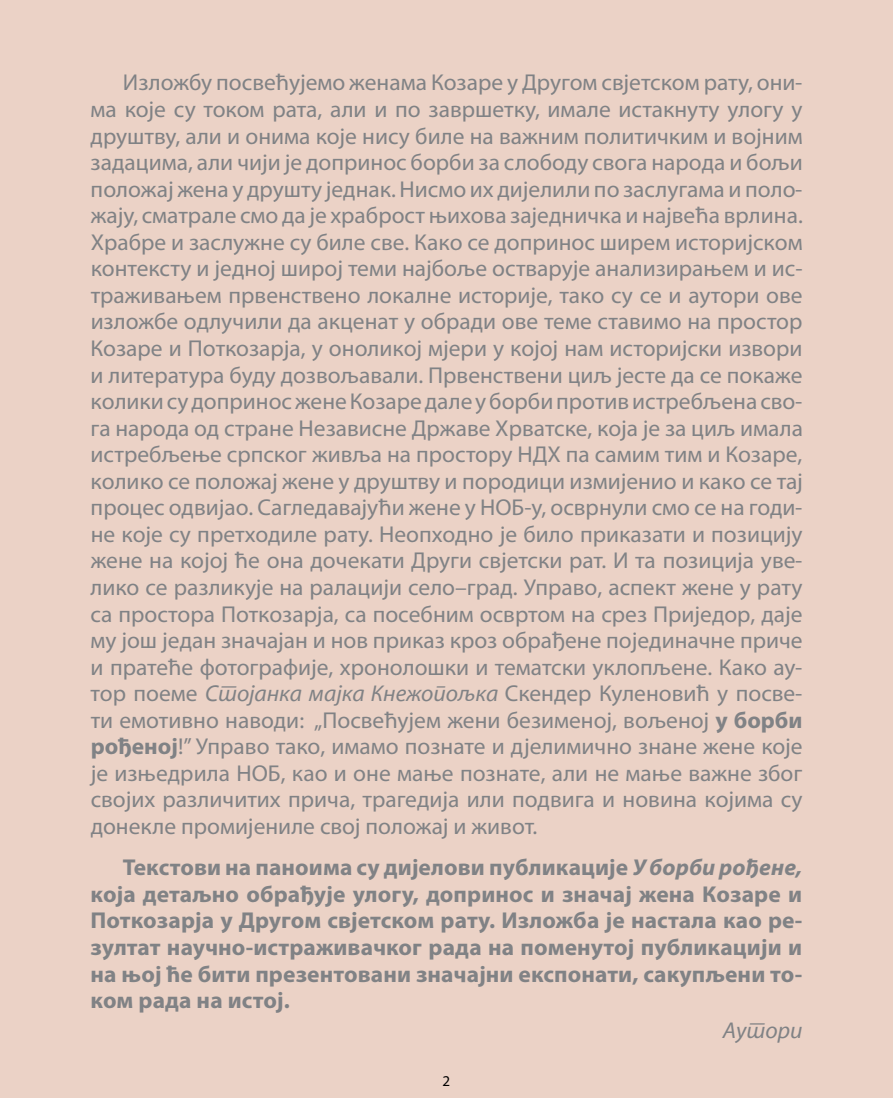
<style>
.page{position:relative;width:893px;height:1098px;background:#fff}
.page>*{position:absolute;margin:0;border:0;box-sizing:border-box;transform-origin:0 0}
.t1{font:22.95px/26.5px "Myriad Pro";color:#808285;text-align:justify}
.t2{font:700 22.95px/26.5px "Myriad Pro";letter-spacing:.005em;color:#808285;text-align:justify}
.t3{font:italic 22.95px "Myriad Pro";color:#808285}
.t4{font:15px "Myriad Pro";color:#000}
.s1{font-style:italic}
.s2{font-weight:700}
</style>
<div class="page">
<div style="left:0;top:0;width:893px;height:1097px;background:#ebd2c6"></div>
<p class="t1" style="left:91px;top:69px;width:714px;text-indent:32px">Изложбу посвећујемо женама Козаре у Другом свјетском рату, они&shy;ма које су током рата, али и по завршетку, имале истакнуту улогу у друштву, али и онима које нису биле на важним политичким и војним задацима, али чији је допринос борби за слободу свога народа и бољи положајжена у друшту једнак.Нисмо их дијелили по заслугама и поло&shy;жају, сматрале смо да је храбростњихова заједничка и највећа врлина.<br>Храбре и заслужне су биле све. Како се допринос ширем историјском контексту и једној широј теми најбоље остварује анализирањем и ис&shy;траживањем првенствено локалне историје, тако су се и аутори ове изложбе одлучили да акценат у обради ове теме ставимо на простор Козаре и Поткозарја, у оноликој мјери у којој нам историјски извори и литература буду дозвољавали. Првенствени циљ јесте да се покаже коликисудоприносженеКозаредалеуборбипротивистребљена сво&shy;га народа од стране Независне Државе Хрватске, која је за циљ имала истребљење српског живља на простору НДХ па самим тим и Козаре, колико се положај жене у друштву и породици измијенио и како се тај процес одвијао. Сагледавајући жене у НОБ-у, осврнули смо се на годи&shy;не које су претходиле рату. Неопходно је било приказати и позицију жене на којој ће она дочекати Други свјетски рат. И та позиција уве&shy;лико се разликује на ралацији село–град. Управо, аспект жене у рату са простора Поткозарја, са посебним освртом на срез Приједор, даје му још један значајан и нов приказ кроз обрађене појединачне приче и пратеће фотографије, хронолошки и тематски уклопљене. Како ау&shy;тор поеме <span class="s1">Стојанка мајка Кнежопољка</span> Скендер Куленовић у посве&shy;ти емотивно наводи: „Посвећујем жени безименој, вољеној <span class="s2">у борби рођеној</span>!” Управо тако, имамо познате и дјелимично знане жене које је изњедрила НОБ, као и оне мање познате, али не мање важне због својих различитих прича, трагедија или подвига и новина којима су донекле промијениле свој положај и живот.</p>
<p class="t2" style="left:91px;top:853px;width:713px;text-indent:32px">Текстови на паноима су дијелови публикације <span class="s1">У борби рођене, </span>која детаљно обрађује улогу, допринос и значај жена Козаре и Поткозарја у Другом свјетском рату. Изложба је настала као ре&shy;зултат научно-истраживачког рада на поменутој публикацији и на њој ће бити презентовани значајни експонати, сакупљени то&shy;ком рада на истој.</p>
<p class="t3" style="left:723px;top:1015px;width:81px">Аутори</p>
<p class="t4" style="left:443px;top:1070px;width:9px">2</p>
</div>
